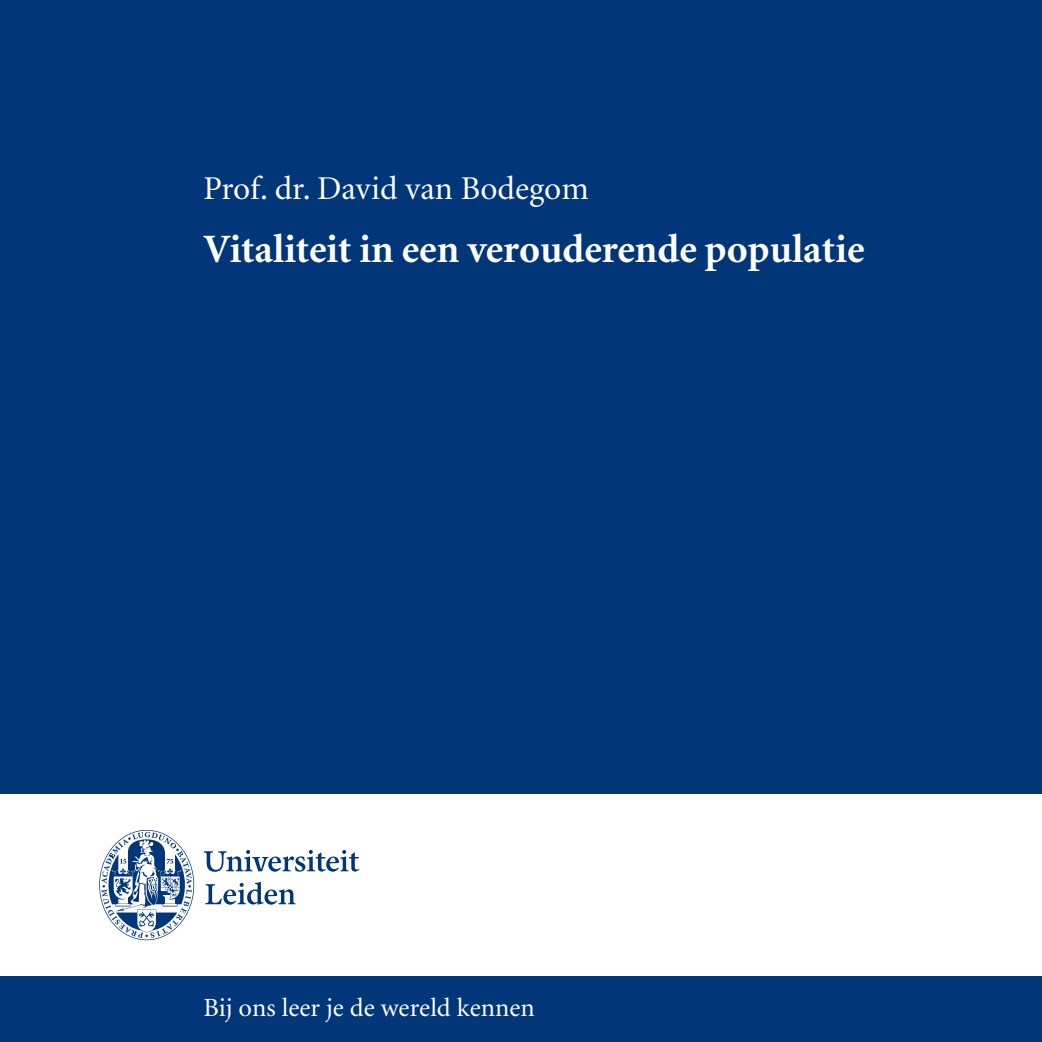
<style>
.page{position:relative;width:1042px;height:1042px;background:#fff}
.page>*{position:absolute;margin:0;border:0;box-sizing:border-box;transform-origin:0 0}
.t1{font:700 40.25px "Minion";color:#fff}
.t2{font:33.25px "Minion";color:#fff}
.t3{font:26.25px "Minion";color:#fff}
</style>
<div class="page">
<div style="left:0;top:0;width:1042px;height:793px;background:#013778"></div>
<svg style="left:204px;top:850px;width:155px;height:54px"></svg>
<svg style="left:99px;top:830px;width:95px;height:110px"></svg>
<div style="left:0;top:977px;width:1042px;height:65px;background:#013778"></div>
<p class="t2" style="left:203px;top:172px;width:387px">Prof. dr. David van Bodegom</p>
<p class="t1" style="left:203px;top:228px;width:662px">Vitaliteit in een verouderende populatie</p>
<p class="t3" style="left:203px;top:994px;width:333px">Bij ons leer je de wereld kennen</p>
</div>
